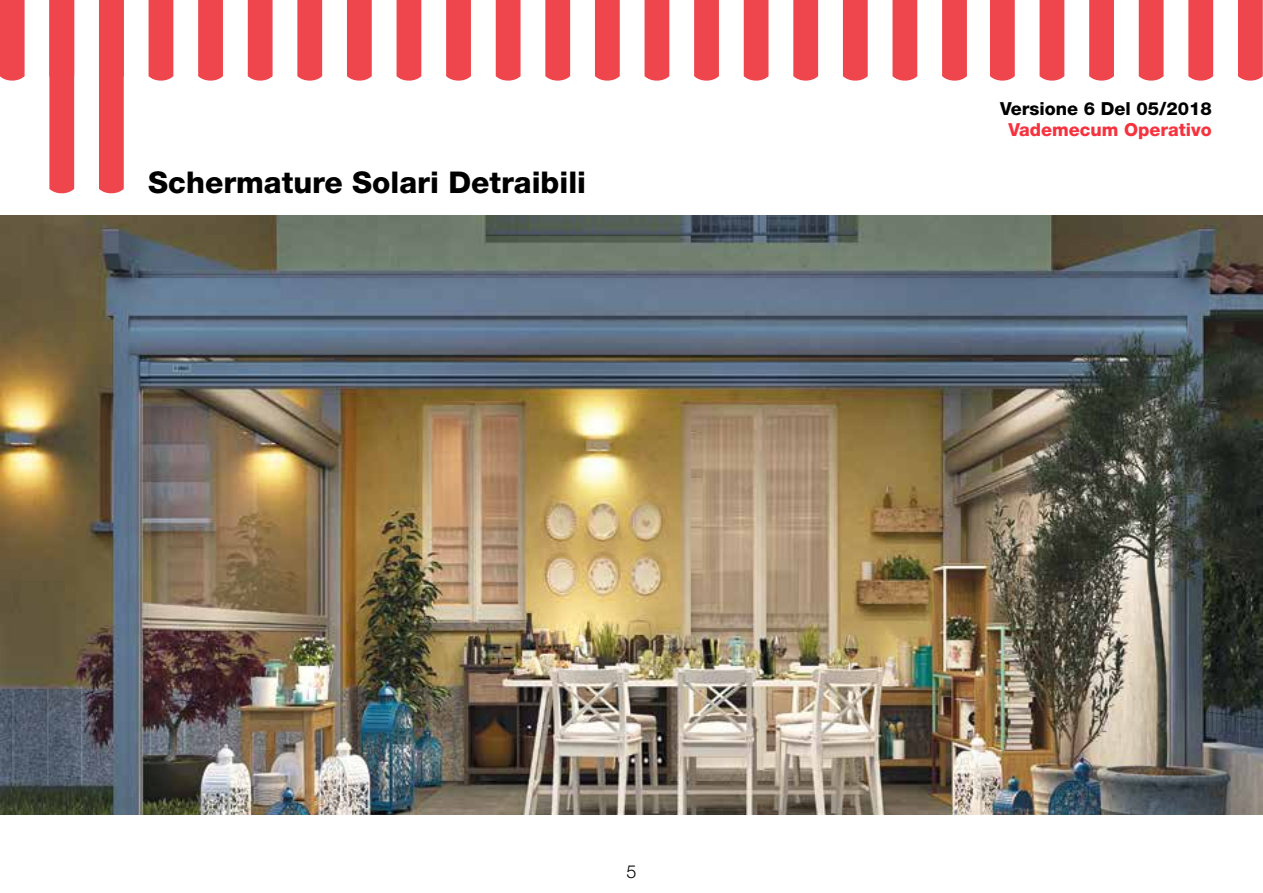
<style>
.page{position:relative;width:1263px;height:893px;background:#fff}
.page>*{position:absolute;margin:0;border:0;box-sizing:border-box;transform-origin:0 0}
.t1{font:800 30px "Helvetica Neue LT Std";color:#000}
.t2{font:800 18px "Helvetica Neue LT Std";color:#000}
.t3{font:800 18px "Helvetica Neue LT Std";color:#f7323f}
.t4{font:300 18px "Helvetica Neue LT Std";color:#000}
</style>
<div class="page">
<div style="left:0;top:0;width:25px;height:81px;background:#ef454d"></div>
<div style="left:149px;top:0;width:24px;height:81px;background:#ef454d"></div>
<div style="left:198px;top:0;width:25px;height:81px;background:#ef454d"></div>
<div style="left:248px;top:0;width:25px;height:81px;background:#ef454d"></div>
<div style="left:297px;top:0;width:25px;height:81px;background:#ef454d"></div>
<div style="left:347px;top:0;width:25px;height:81px;background:#ef454d"></div>
<div style="left:397px;top:0;width:24px;height:81px;background:#ef454d"></div>
<svg style="left:446px;top:0;width:25px;height:81px"></svg>
<div style="left:496px;top:0;width:24px;height:81px;background:#ef454d"></div>
<div style="left:545px;top:0;width:25px;height:81px;background:#ef454d"></div>
<div style="left:595px;top:0;width:25px;height:81px;background:#ef454d"></div>
<div style="left:644px;top:0;width:25px;height:81px;background:#ef454d"></div>
<svg style="left:694px;top:0;width:25px;height:81px"></svg>
<div style="left:744px;top:0;width:24px;height:81px;background:#ef454d"></div>
<div style="left:793px;top:0;width:25px;height:81px;background:#ef454d"></div>
<div style="left:843px;top:0;width:25px;height:81px;background:#ef454d"></div>
<div style="left:892px;top:0;width:25px;height:81px;background:#ef454d"></div>
<svg style="left:942px;top:0;width:25px;height:81px"></svg>
<div style="left:990px;top:0;width:25px;height:81px;background:#ef454d"></div>
<div style="left:1039px;top:0;width:25px;height:81px;background:#ef454d"></div>
<div style="left:1089px;top:0;width:25px;height:81px;background:#ef454d"></div>
<div style="left:1139px;top:0;width:24px;height:81px;background:#ef454d"></div>
<div style="left:1188px;top:0;width:25px;height:81px;background:#ef454d"></div>
<div style="left:1238px;top:0;width:25px;height:81px;background:#ef454d"></div>
<div style="left:49px;top:0;width:25px;height:194px;background:#ef454d"></div>
<div style="left:99px;top:0;width:25px;height:194px;background:#ef454d"></div>
<img style="left:0;top:215px;width:1263px;height:599px">
<p class="t1" style="left:148px;top:165px;width:439px">Schermature Solari Detraibili</p>
<p class="t4" style="left:626px;top:861px;width:12px">5</p>
<p class="t2" style="left:1000px;top:98px;width:213px">Versione 6 Del 05/2018</p>
<p class="t3" style="left:1008px;top:119px;width:205px">Vademecum Operativo</p>
</div>
